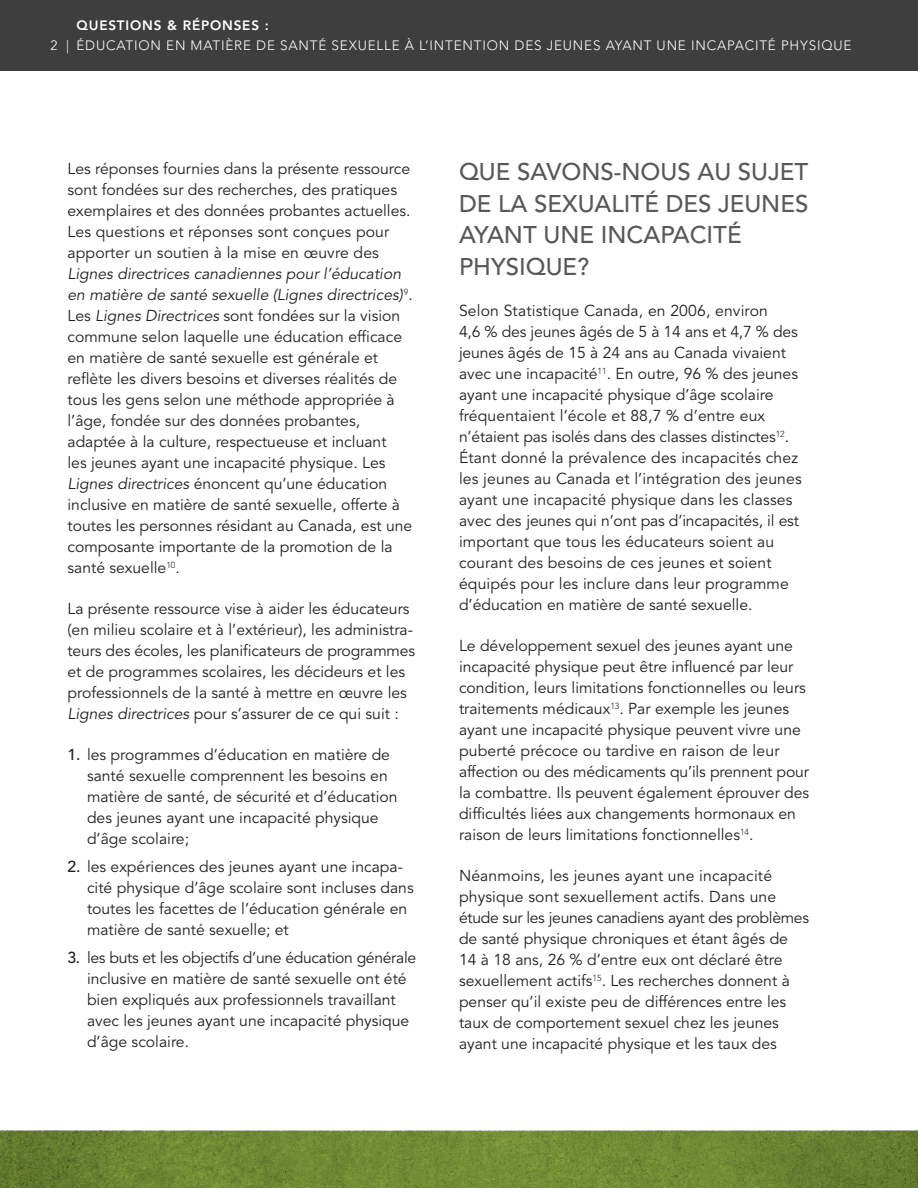
<style>
.page{position:relative;width:918px;height:1188px;background:#fff}
.page>*{position:absolute;margin:0;border:0;box-sizing:border-box;transform-origin:0 0}
.HD_2{font:500 24px/31.5px "Avenir LT Std";color:#57585a}
.BODY{font:15.75px/21px "Avenir LT Std";color:#231f20}
.Numbers{font:15.75px/21px "Avenir LT Std";color:#231f20}
.Numbers_-_Last{font:15.75px/21px "Avenir LT Std";color:#231f20}
.t1{font:300 13.5px "Avenir LT Std";letter-spacing:.06em;color:#fff}
.t2{font:800 13.5px "Avenir LT Std";letter-spacing:.06em;color:#fff}
.s1{font-style:italic}
.s2{font-weight:500}
</style>
<div class="page">
<svg style="left:0;top:1131px;width:917px;height:57px;background:#6d8632"></svg>
<hr style="left:917px;top:1131px;width:1px;height:57px;background:#96b845">
<div style="left:0;top:0;width:918px;height:70px;background:#3e3e3f"></div>
<p class="t2" style="left:76px;top:18px;width:194px">QUESTIONS &amp; RÉPONSES :</p>
<p class="t1" style="left:51px;top:37px;width:802px">2 | ÉDUCATION EN MATIÈRE DE SANTÉ SEXUELLE À L’INTENTION DES JEUNES AYANT UNE INCAPACITÉ PHYSIQUE</p>
<p class="BODY" style="left:68px;top:158px;width:347px">Les réponses fournies dans la présente ressource sont fondées sur des recherches, des pratiques exemplaires et des données probantes actuelles.<br>Les questions et réponses sont conçues pour apporter un soutien à la mise en œuvre des <span class="s1">Lignes directrices canadiennes pour l’éducation en matière de santé sexuelle (Lignes directrices)</span><sup>9</sup>.<br>Les <span class="s1">Lignes Directrices</span> sont fondées sur la vision commune selon laquelle une éducation efficace en matière de santé sexuelle est générale et reflète les divers besoins et diverses réalités de tous les gens selon une méthode appropriée à l’âge, fondée sur des données probantes, adaptée à la culture, respectueuse et incluant<br>les jeunes ayant une incapacité physique. Les <span class="s1">Lignes directrices</span> énoncent qu’une éducation inclusive en matière de santé sexuelle, offerte à toutes les personnes résidant au Canada, est une composante importante de la promotion de la santé sexuelle<sup>10</sup>.</p>
<p class="BODY" style="left:68px;top:599px;width:349px">La présente ressource vise à aider les éducateurs (en milieu scolaire et à l’extérieur), les administra&shy;teurs des écoles, les planificateurs de programmes et de programmes scolaires, les décideurs et les professionnels de la santé à mettre en œuvre les <span class="s1">Lignes directrices</span> pour s’assurer de ce qui suit :</p>
<p class="Numbers" style="left:87px;top:745px;width:312px;text-indent:-20px"><span class="s2">1.</span> les programmes d’éducation en matière de santé sexuelle comprennent les besoins en matière de santé, de sécurité et d’éducation des jeunes ayant une incapacité physique d’âge scolaire;</p>
<p class="Numbers" style="left:87px;top:857px;width:328px;text-indent:-20px"><span class="s2">2.</span> les expériences des jeunes ayant une incapa&shy;cité physique d’âge scolaire sont incluses dans toutes les facettes de l’éducation générale en matière de santé sexuelle; et</p>
<p class="Numbers_-_Last" style="left:87px;top:947px;width:331px;text-indent:-20px"><span class="s2">3.</span> les buts et les objectifs d’une éducation générale inclusive en matière de santé sexuelle ont été bien expliqués aux professionnels travaillant avec les jeunes ayant une incapacité physique d’âge scolaire.</p>
<p class="HD_2" style="left:459px;top:157px;width:351px">QUE SAVONS-NOUS AU SUJET<br>DE LA SEXUALITÉ DES JEUNES<br>AYANT UNE INCAPACITÉ<br>PHYSIQUE?</p>
<p class="BODY" style="left:459px;top:300px;width:344px">Selon Statistique Canada, en 2006, environ<br>4,6 % des jeunes âgés de 5 à 14 ans et 4,7 % des jeunes âgés de 15 à 24 ans au Canada vivaient avec une incapacité<sup>11</sup>. En outre, 96 % des jeunes ayant une incapacité physique d’âge scolaire fréquentaient l’école et 88,7 % d’entre eux n’étaient pas isolés dans des classes distinctes<sup>12</sup>.<br>Étant donné la prévalence des incapacités chez les jeunes au Canada et l’intégration des jeunes ayant une incapacité physique dans les classes avec des jeunes qui n’ont pas d’incapacités, il est important que tous les éducateurs soient au courant des besoins de ces jeunes et soient équipés pour les inclure dans leur programme d’éducation en matière de santé sexuelle.</p>
<p class="BODY" style="left:459px;top:636px;width:352px">Le développement sexuel des jeunes ayant une incapacité physique peut être influencé par leur condition, leurs limitations fonctionnelles ou leurs traitements médicaux<sup>13</sup>. Par exemple les jeunes ayant une incapacité physique peuvent vivre une puberté précoce ou tardive en raison de leur affection ou des médicaments qu’ils prennent pour la combattre. Ils peuvent également éprouver des difficultés liées aux changements hormonaux en raison de leurs limitations fonctionnelles<sup>14</sup>.</p>
<p class="BODY" style="left:459px;top:866px;width:352px">Néanmoins, les jeunes ayant une incapacité physique sont sexuellement actifs. Dans une étude sur les jeunes canadiens ayant des problèmes de santé physique chroniques et étant âgés de 14 à 18 ans, 26 % d’entre eux ont déclaré être sexuellement actifs<sup>15</sup>. Les recherches donnent à penser qu’il existe peu de différences entre les taux de comportement sexuel chez les jeunes ayant une incapacité physique et les taux des</p>
</div>
